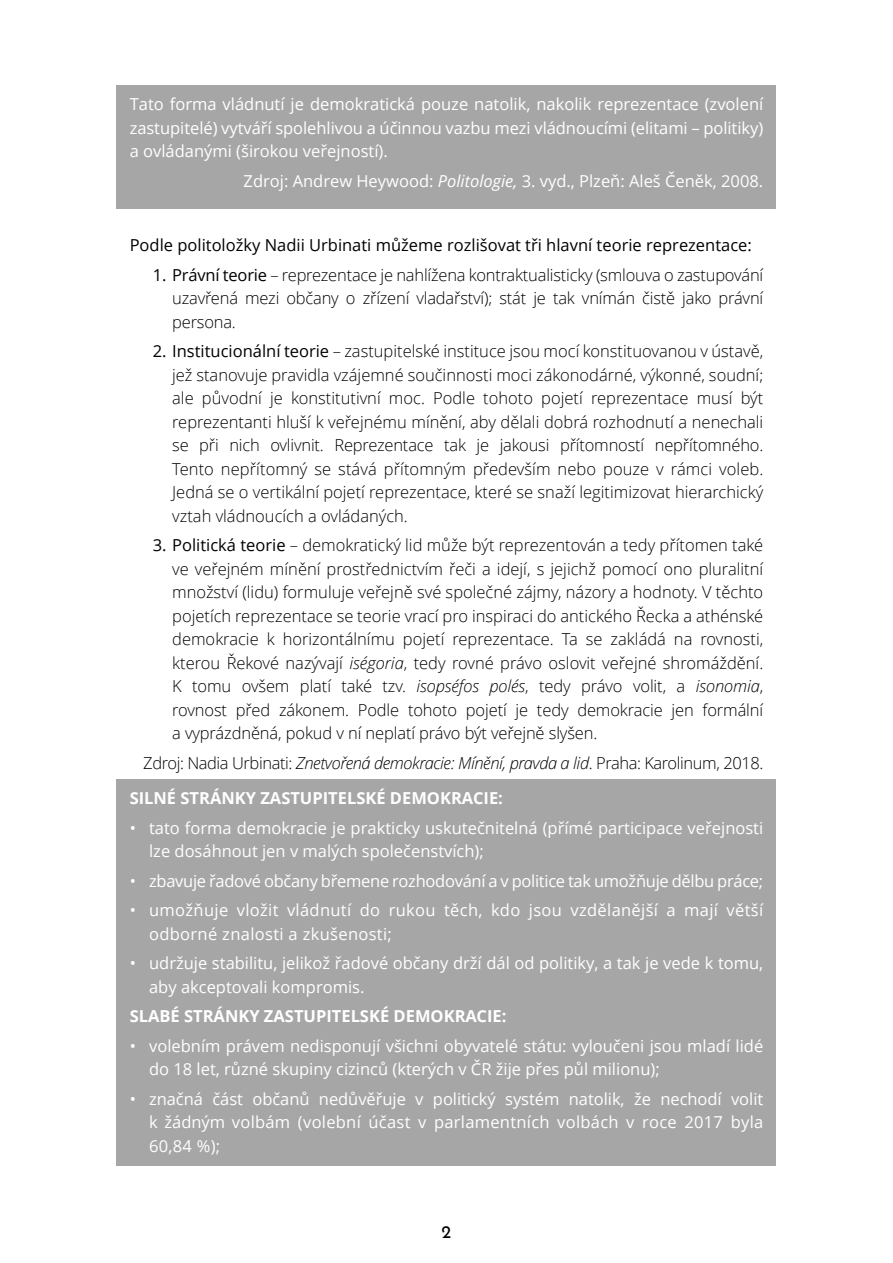
<style>
.page{position:relative;width:893px;height:1263px;background:#fff}
.page>*{position:absolute;margin:0;border:0;box-sizing:border-box;transform-origin:0 0}
.t1{font:18px "Josefin Sans";color:#000}
.t2{font:300 16.5px/23.5px "Open Sans";letter-spacing:-.01em;color:#000;text-align:justify}
.t3{font:16.5px/23.5px "Open Sans";color:#fff}
.t4{font:16.5px/23.5px "Open Sans";letter-spacing:.02em;color:#fff}
.t5{font:16.5px "Open Sans";color:#000}
.t6{font:16.5px "Open Sans";letter-spacing:-.02em;color:#fff}
.t7{font:700 16.5px "Open Sans";color:#fff}
.s1{font-style:italic}
.s2{font-weight:400}
.s3{font-weight:700;color:#fff}
</style>
<div class="page">
<div style="left:117px;top:779px;width:659px;height:386px;background:#a6a6a6"></div>
<div style="left:117px;top:85px;width:659px;height:124px;background:#a6a6a6"></div>
<p class="t3" style="left:130px;top:94px;width:635px;text-align:justify">Tato forma vládnutí je demokratická pouze natolik, nakolik reprezentace (zvolení zastupitelé) vytváří spolehlivou a účinnou vazbu mezi vládnoucími (elitami – politiky) a ovládanými (širokou veřejností).</p>
<p class="t3" style="left:244px;top:171px;width:521px">Zdroj: Andrew Heywood: <span class="s1">Politologie,</span> 3. vyd., Plzeň: Aleš Čeněk, 2008.</p>
<p class="t5" style="left:130px;top:239px;width:624px">Podle politoložky Nadii Urbinati můžeme rozlišovat tři hlavní teorie reprezentace:</p>
<p class="t2" style="left:172px;top:265px;width:593px;text-indent:-19px"><span class="s2">1. Právní teorie</span> – reprezentace je nahlížena kontraktualisticky (smlouva o zastupování uzavřená mezi občany o zřízení vladařství); stát je tak vnímán čistě jako právní persona.</p>
<p class="t2" style="left:172px;top:341px;width:593px;text-indent:-19px"><span class="s2">2. Institucionální teorie</span> – zastupitelské instituce jsou mocí konstituovanou v ústavě, jež stanovuje pravidla vzájemné součinnosti moci zákonodárné, výkonné, soudní; ale původní je konstitutivní moc. Podle tohoto pojetí reprezentace musí být reprezentanti hluší k veřejnému mínění, aby dělali dobrá rozhodnutí a nenechali se při nich ovlivnit. Reprezentace tak je jakousi přítomností nepřítomného.<br>Tento nepřítomný se stává přítomným především nebo pouze v rámci voleb.<br>Jedná se o vertikální pojetí reprezentace, které se snaží legitimizovat hierarchický vztah vládnoucích a ovládaných.</p>
<p class="t2" style="left:172px;top:535px;width:593px;text-indent:-19px"><span class="s2">3. Politická teorie</span> – demokratický lid může být reprezentován a tedy přítomen také ve veřejném mínění prostřednictvím řeči a idejí, s jejichž pomocí ono pluralitní množství (lidu) formuluje veřejně své společné zájmy, názory a hodnoty. V těchto pojetích reprezentace se teorie vrací pro inspiraci do antického Řecka a athénské demokracie k horizontálnímu pojetí reprezentace. Ta se zakládá na rovnosti, kterou Řekové nazývají <span class="s1">iségoria</span>, tedy rovné právo oslovit veřejné shromáždění.<br>K tomu ovšem platí také tzv. <span class="s1">isopséfos polés</span>, tedy právo volit, a <span class="s1">isonomia</span>, rovnost před zákonem. Podle tohoto pojetí je tedy demokracie jen formální a vyprázdněná, pokud v ní neplatí právo být veřejně slyšen.</p>
<p class="t2" style="left:130px;top:747px;width:635px;line-height:35.4px;text-indent:14px">Zdroj: Nadia Urbinati: <span class="s1">Znetvořená demokracie: Mínění, pravda a lid</span>. Praha: Karolinum, 2018.<br><span class="s3">SILNÉ STRÁNKY ZASTUPITELSKÉ DEMOKRACIE:</span></p>
<p class="t3" style="left:149px;top:817px;width:616px;text-indent:-19px">• tato forma demokracie je prakticky uskutečnitelná (přímé participace veřejnosti lze dosáhnout jen v malých společenstvích);</p>
<p class="t6" style="left:130px;top:874px;width:635px">• zbavuje řadové občany břemene rozhodování a v politice tak umožňuje dělbu práce;</p>
<p class="t4" style="left:149px;top:900px;width:616px;text-indent:-19px">• umožňuje vložit vládnutí do rukou těch, kdo jsou vzdělanější a mají větší odborné znalosti a zkušenosti;</p>
<p class="t3" style="left:149px;top:953px;width:616px;text-indent:-19px">• udržuje stabilitu, jelikož řadové občany drží dál od politiky, a tak je vede k tomu, aby akceptovali kompromis.</p>
<p class="t7" style="left:130px;top:1009px;width:378px">SLABÉ STRÁNKY ZASTUPITELSKÉ DEMOKRACIE:</p>
<p class="t3" style="left:149px;top:1035px;width:616px;text-indent:-19px">• volebním právem nedisponují všichni obyvatelé státu: vyloučeni jsou mladí lidé do 18 let, různé skupiny cizinců (kterých v ČR žije přes půl milionu);</p>
<p class="t3" style="left:149px;top:1088px;width:616px;text-align:justify;text-indent:-19px">• značná část občanů nedůvěřuje v politický systém natolik, že nechodí volit k žádným volbám (volební účast v parlamentních volbách v roce 2017 byla 60,84 %);</p>
<p class="t1" style="left:442px;top:1225px;width:11px">2</p>
</div>
